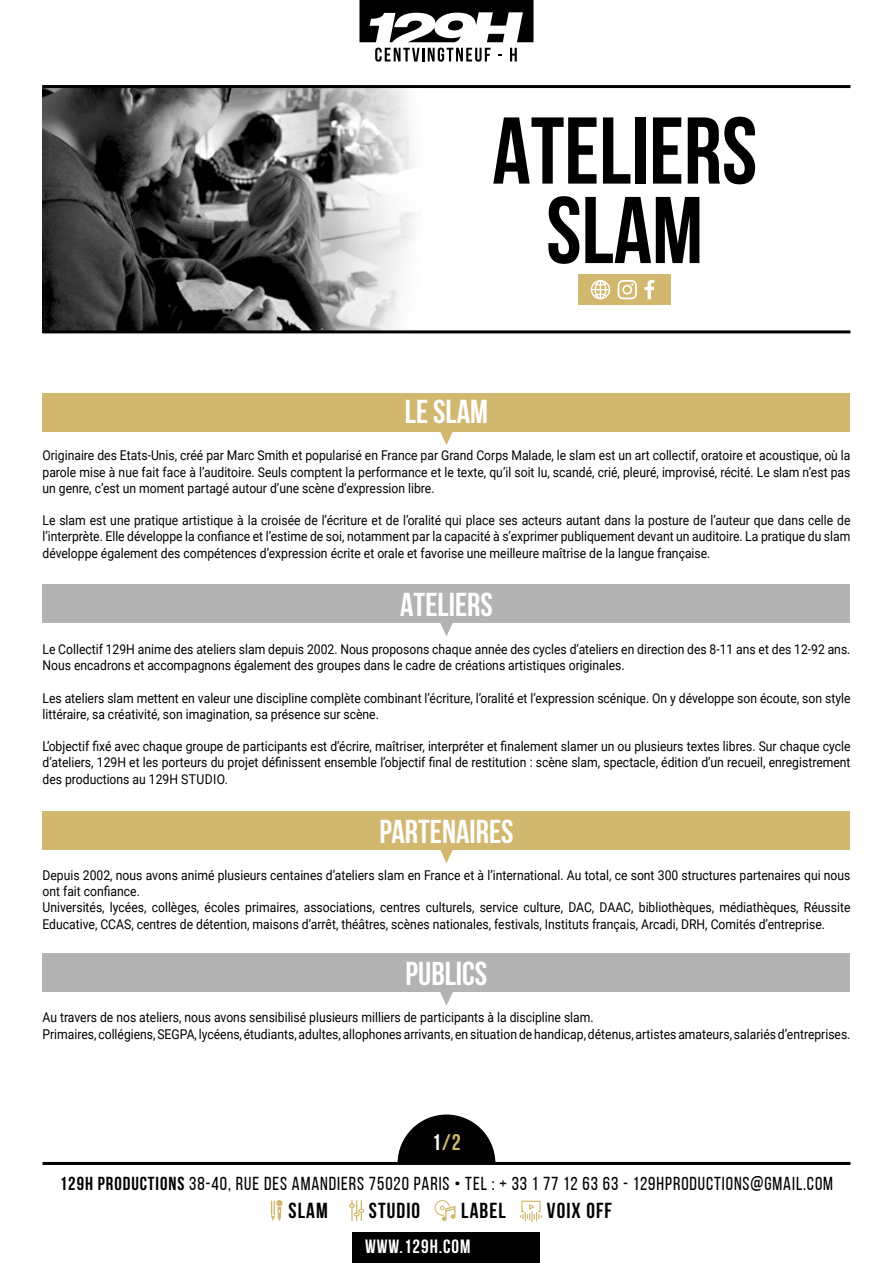
<style>
.page{position:relative;width:893px;height:1263px;background:#fff}
.page>*{position:absolute;margin:0;border:0;box-sizing:border-box;transform-origin:0 0}
.t1{font:700 94.5px/79.5px "Bebas Neue";color:#000;text-align:center}
.t2{font:700 33px "Bebas Neue";color:#fff}
.t3{font:700 22.5px "Bebas Neue";color:#d2b76e}
.t4{font:700 21.6px "Bebas Neue";letter-spacing:.05em;color:#000}
.t5{font:700 19.2px "Bebas Neue";letter-spacing:.05em;color:#fff}
.t6{font:18.75px "Bebas Neue";letter-spacing:.05em;color:#000}
.t7{font:13.5px/16.2px "Roboto";color:#000;scale:.9 1}
.s1{color:#fff}
.s2{font-weight:700}
</style>
<div class="page">
<svg style="left:359px;top:0;width:174px;height:42px"></svg>
<svg style="left:375px;top:48px;width:115px;height:14px"></svg>
<svg style="left:510px;top:48px;width:7px;height:13px"></svg>
<svg style="left:398px;top:1114px;width:97px;height:48px"></svg>
<hr style="left:43px;top:1162px;width:807px;height:3px;background:#000">
<div style="left:353px;top:1232px;width:187px;height:31px;background:#000"></div>
<svg style="left:271px;top:1200px;width:11px;height:21px"></svg>
<svg style="left:349px;top:1201px;width:15px;height:19px"></svg>
<svg style="left:435px;top:1200px;width:20px;height:21px"></svg>
<svg style="left:520px;top:1201px;width:22px;height:21px"></svg>
<img style="left:43px;top:88px;width:807px;height:242px">
<hr style="left:43px;top:330px;width:807px;height:3px;background:#000">
<hr style="left:43px;top:85px;width:807px;height:3px;background:#000">
<div style="left:43px;top:393px;width:807px;height:38px;background:#d2b76e"></div>
<svg style="left:432px;top:431px;width:28px;height:14px"></svg>
<div style="left:43px;top:584px;width:807px;height:38px;background:#b3b3b3"></div>
<svg style="left:432px;top:622px;width:28px;height:14px"></svg>
<div style="left:43px;top:811px;width:807px;height:38px;background:#d2b76e"></div>
<svg style="left:432px;top:849px;width:28px;height:14px"></svg>
<div style="left:43px;top:954px;width:807px;height:38px;background:#b3b3b3"></div>
<svg style="left:440px;top:992px;width:13px;height:14px"></svg>
<div style="left:578px;top:274px;width:93px;height:31px;background:#d2b76e"></div>
<svg style="left:644px;top:280px;width:10px;height:19px"></svg>
<svg style="left:618px;top:280px;width:19px;height:19px"></svg>
<svg style="left:591px;top:280px;width:19px;height:19px"></svg>
<h1 class="t1" style="left:492px;top:110px;width:266px">ATELIERS<br>SLAM</h1>
<h2 class="t2" style="left:405px;top:393px;width:85px">LE SLAM</h2>
<p class="t7" style="left:43px;top:447px;width:899px;text-align:justify">Originaire des Etats-Unis, créé par Marc Smith et popularisé en France par Grand Corps Malade, le slam est un art collectif, oratoire et acoustique, où la parole mise à nue fait face à l’auditoire. Seuls comptent la performance et le texte, qu’il soit lu, scandé, crié, pleuré, improvisé, récité. Le slam n’est pas un genre, c’est un moment partagé autour d’une scène d’expression libre.</p>
<p class="t7" style="left:43px;top:512px;width:899px;text-align:justify">Le slam est une pratique artistique à la croisée de l’écriture et de l’oralité qui place ses acteurs autant dans la posture de l’auteur que dans celle de l’interprète. Elle développe la confiance et l’estime de soi, notamment par la capacité à s’exprimer publiquement devant un auditoire. La pratique du slam développe également des compétences d’expression écrite et orale et favorise une meilleure maîtrise de la langue française.</p>
<h2 class="t2" style="left:400px;top:587px;width:94px">ATELIERS</h2>
<p class="t7" style="left:43px;top:640px;width:899px">Le Collectif 129H anime des ateliers slam depuis 2002. Nous proposons chaque année des cycles d’ateliers en direction des 8-11 ans et des 12-92 ans.<br>Nous encadrons et accompagnons également des groupes dans le cadre de créations artistiques originales.</p>
<p class="t7" style="left:43px;top:689px;width:899px">Les ateliers slam mettent en valeur une discipline complète combinant l’écriture, l’oralité et l’expression scénique. On y développe son écoute, son style littéraire, sa créativité, son imagination, sa présence sur scène.</p>
<p class="t7" style="left:43px;top:738px;width:899px;text-align:justify">L’objectif fixé avec chaque groupe de participants est d’écrire, maîtriser, interpréter et finalement slamer un ou plusieurs textes libres. Sur chaque cycle d’ateliers, 129H et les porteurs du projet définissent ensemble l’objectif final de restitution : scène slam, spectacle, édition d’un recueil, enregistrement des productions au 129H STUDIO.</p>
<h2 class="t2" style="left:379px;top:813px;width:136px">PARTENAIRES</h2>
<p class="t7" style="left:43px;top:866px;width:899px">Depuis 2002, nous avons animé plusieurs centaines d’ateliers slam en France et à l’international. Au total, ce sont 300 structures partenaires qui nous ont fait confiance.<br>Universités, lycées, collèges, écoles primaires, associations, centres culturels, service culture, DAC, DAAC, bibliothèques, médiathèques, Réussite Educative, CCAS, centres de détention, maisons d’arrêt, théâtres, scènes nationales, festivals, Instituts français, Arcadi, DRH, Comités d’entreprise.</p>
<h2 class="t2" style="left:406px;top:955px;width:83px">PUBLICS</h2>
<p class="t7" style="left:43px;top:1009px;width:899px">Au travers de nos ateliers, nous avons sensibilisé plusieurs milliers de participants à la discipline slam.<br>Primaires, collégiens, SEGPA, lycéens, étudiants, adultes, allophones arrivants, en situation de handicap, détenus, artistes amateurs, salariés d’entreprises.</p>
<h3 class="t3" style="left:432px;top:1130px;width:30px"><span class="s1">1</span>/2</h3>
<h3 class="t6" style="left:60px;top:1173px;width:775px"><span class="s2">129H PRODUCTIONS</span> 38-40, RUE DES AMANDIERS 75020 PARIS • TEL : + 33 1 77 12 63 63 - 129HPRODUCTIONS@GMAIL.COM</h3>
<h3 class="t4" style="left:289px;top:1198px;width:41px">SLAM</h3>
<h3 class="t4" style="left:369px;top:1198px;width:53px">STUDIO</h3>
<h3 class="t4" style="left:461px;top:1198px;width:46px">LABEL</h3>
<h3 class="t4" style="left:547px;top:1198px;width:67px">VOIX OFF</h3>
<h3 class="t5" style="left:365px;top:1235px;width:107px">WWW.129H.COM</h3>
</div>
